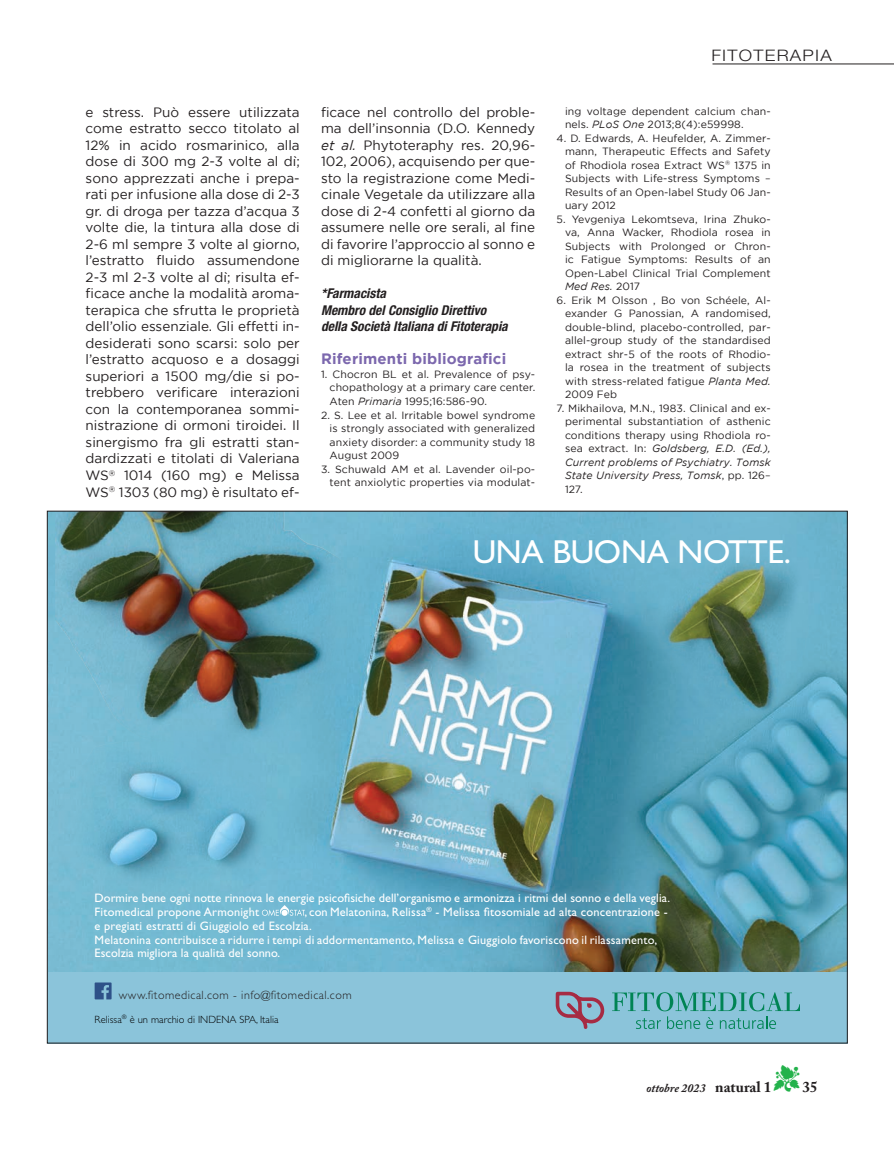
<style>
.page{position:relative;width:894px;height:1150px;background:#fff}
.page>*{position:absolute;margin:0;border:0;box-sizing:border-box;transform-origin:0 0}
.t1{font:33.3px "Gill Sans Std";letter-spacing:-.01em;color:#fff}
.t2{font:300 15.9px "Helvetica Neue LT Std";letter-spacing:.07em;color:#231f20;scale:1.14 1}
.Titolo_ok{font:700 15px "Gotham";letter-spacing:.01em;color:#7c68ae}
.t3{font:700 15px "Adobe Caslon Pro";color:#231f20}
.Normal__Web{font:13.5px/16.5px "Gotham";color:#231f20;text-align:justify}
.Riferimenti{font:italic 700 condensed 13.5px "Helvetica Neue LT Std";color:#231f20}
.t4{font:12.3px/13.8px "Gill Sans Std";letter-spacing:.015em;color:#fff}
.t5{font:300 12px "Gill Sans Std";letter-spacing:.04em;color:#231f20}
.t6{font:italic 700 12px "Adobe Caslon Pro";color:#231f20}
.List_Paragraph{font:10.5px/13.5px "Gotham";letter-spacing:.01em;color:#231f20;text-align:justify}
.t7{font:300 10.5px "Gill Sans Std";letter-spacing:.005em;color:#000001}
.s1{font-style:italic}
.s2{color:#23b24b}
.s3{font-style:normal;font-size:15px}
</style>
<div class="page">
<hr style="left:712px;top:64px;width:181px;height:1px;background:#231f20">
<img style="left:49px;top:512px;width:796px;height:459px">
<img style="left:49px;top:739px;width:234px;height:165px">
<img style="left:639px;top:525px;width:175px;height:204px">
<img style="left:55px;top:512px;width:298px;height:251px">
<div style="left:47px;top:971px;width:800px;height:71px;background:#8bc4da"></div>
<svg style="left:612px;top:992px;width:187px;height:36px"></svg>
<svg style="left:555px;top:991px;width:50px;height:38px"></svg>
<svg style="left:95px;top:982px;width:16px;height:17px"></svg>
<svg style="left:262px;top:904px;width:43px;height:11px"></svg>
<p class="Normal__Web" style="left:86px;top:103px;width:216px">e stress. Può essere utilizzata come estratto secco titolato al 12% in acido rosmarinico, alla dose di 300 mg 2-3 volte al dì; sono apprezzati anche i prepa&shy;rati per infusione alla dose di 2-3 gr. di droga per tazza d’acqua 3 volte die, la tintura alla dose di 2-6 ml sempre 3 volte al giorno, l’estratto fluido assumendone 2-3 ml 2-3 volte al dì; risulta ef&shy;ficace anche la modalità aroma&shy;terapica che sfrutta le proprietà dell’olio essenziale. Gli effetti in&shy;desiderati sono scarsi: solo per l’estratto acquoso e a dosaggi superiori a 1500 mg/die si po&shy;trebbero verificare interazioni con la contemporanea sommi&shy;nistrazione di ormoni tiroidei. Il sinergismo fra gli estratti stan&shy;dardizzati e titolati di Valeriana WS<sup>®</sup> 1014 (160 mg) e Melissa WS<sup>®</sup> 1303 (80 mg) è risultato ef-</p>
<p class="Normal__Web" style="left:321px;top:103px;width:216px">ficace nel controllo del proble&shy;ma dell’insonnia (D.O. Kennedy <span class="s1">et al.</span> Phytoteraphy res. 20,96- 102, 2006), acquisendo per que&shy;sto la registrazione come Medi&shy;cinale Vegetale da utilizzare alla dose di 2-4 confetti al giorno da assumere nelle ore serali, al fine di favorire l’approccio al sonno e di migliorarne la qualità.</p>
<p class="Riferimenti" style="left:321px;top:285px;width:66px">*Farmacista</p>
<p class="Riferimenti" style="left:321px;top:302px;width:167px">Membro del Consiglio Direttivo</p>
<p class="Riferimenti" style="left:321px;top:318px;width:188px">della Società Italiana di Fitoterapia</p>
<p class="Titolo_ok" style="left:321px;top:350px;width:187px">Riferimenti bibliografici</p>
<p class="List_Paragraph" style="left:329px;top:367px;width:207px;text-indent:-8px">1. Chocron BL et al. Prevalence of psy&shy;chopathology at a primary care center.<br>Aten <span class="s1">Primaria</span> 1995;16:586-90.</p>
<p class="List_Paragraph" style="left:329px;top:408px;width:207px;text-indent:-9px">2. S. Lee et al. Irritable bowel syndrome is strongly associated with generalized anxiety disorder: a community study 18<br>August 2009</p>
<p class="List_Paragraph" style="left:321px;top:462px;width:216px;text-align:right">3. Schuwald AM et al. Lavender oil-po&shy;tent anxiolytic properties via modulat-</p>
<h2 class="t2" style="left:711px;top:45px;width:107px">FITOTERAPIA</h2>
<p class="List_Paragraph" style="left:565px;top:104px;width:207px">ing voltage dependent calcium chan&shy;nels. <span class="s1">PLoS One</span> 2013;8(4):e59998.</p>
<p class="List_Paragraph" style="left:565px;top:131px;width:207px;text-indent:-9px">4. D. Edwards, A. Heufelder, A. Zimmer&shy;mann, Therapeutic Effects and Safety of Rhodiola rosea Extract WS<sup>®</sup> 1375 in Subjects with Life-stress Symptoms – Results of an Open-label Study 06 Jan&shy;uary 2012</p>
<p class="List_Paragraph" style="left:565px;top:212px;width:207px;text-indent:-9px">5. Yevgeniya Lekomtseva, Irina Zhuko&shy;va, Anna Wacker, Rhodiola rosea in Subjects with Prolonged or Chron&shy;ic Fatigue Symptoms: Results of an Open-Label Clinical Trial Complement <span class="s1">Med Res.</span> 2017</p>
<p class="List_Paragraph" style="left:565px;top:293px;width:207px;text-indent:-9px">6. Erik M Olsson , Bo von Schéele, Al&shy;exander G Panossian, A randomised, double-blind, placebo-controlled, par&shy;allel-group study of the standardised extract shr-5 of the roots of Rhodio&shy;la rosea in the treatment of subjects with stress-related fatigue <span class="s1">Planta Med.<br></span>2009 Feb</p>
<p class="List_Paragraph" style="left:565px;top:401px;width:207px;text-indent:-8px">7. Mikhailova, M.N., 1983. Clinical and ex&shy;perimental substantiation of asthenic conditions therapy using Rhodiola ro&shy;sea extract. In: <span class="s1">Goldsberg, E.D. (Ed.), Current problems of Psychiatry. Tomsk State University Press, Tomsk</span>, pp. 126– 127.</p>
<p class="t1" style="left:472px;top:532px;width:320px">UNA BUONA NOTTE.</p>
<p class="t4" style="left:95px;top:890px;width:577px">Dormire bene ogni notte rinnova le energie psicofisiche dell’organismo e armonizza i ritmi del sonno e della veglia.<br>Fitomedical propone Armonight</p>
<p class="t4" style="left:95px;top:904px;width:574px;text-indent:210px">, con Melatonina, Relissa<sup>®</sup> - Melissa fitosomiale ad alta concentrazione - e pregiati estratti di Giuggiolo ed Escolzia.<br>Melatonina contribuisce a ridurre i tempi di addormentamento, Melissa e Giuggiolo favoriscono il rilassamento, Escolzia migliora la qualità del sonno.</p>
<p class="t5" style="left:119px;top:988px;width:234px">www.fitomedical.com - info@fitomedical.com</p>
<p class="t7" style="left:95px;top:1012px;width:185px">Relissa<sup>®</sup> è un marchio di INDENA SPA, Italia</p>
<h3 class="t3" style="left:773px;top:1077px;width:45px"><span class="s2">▼</span> 35</h3>
<p class="t6" style="left:646px;top:1080px;width:126px">ottobre 2023 <span class="s3">natural 1</span></p>
</div>
